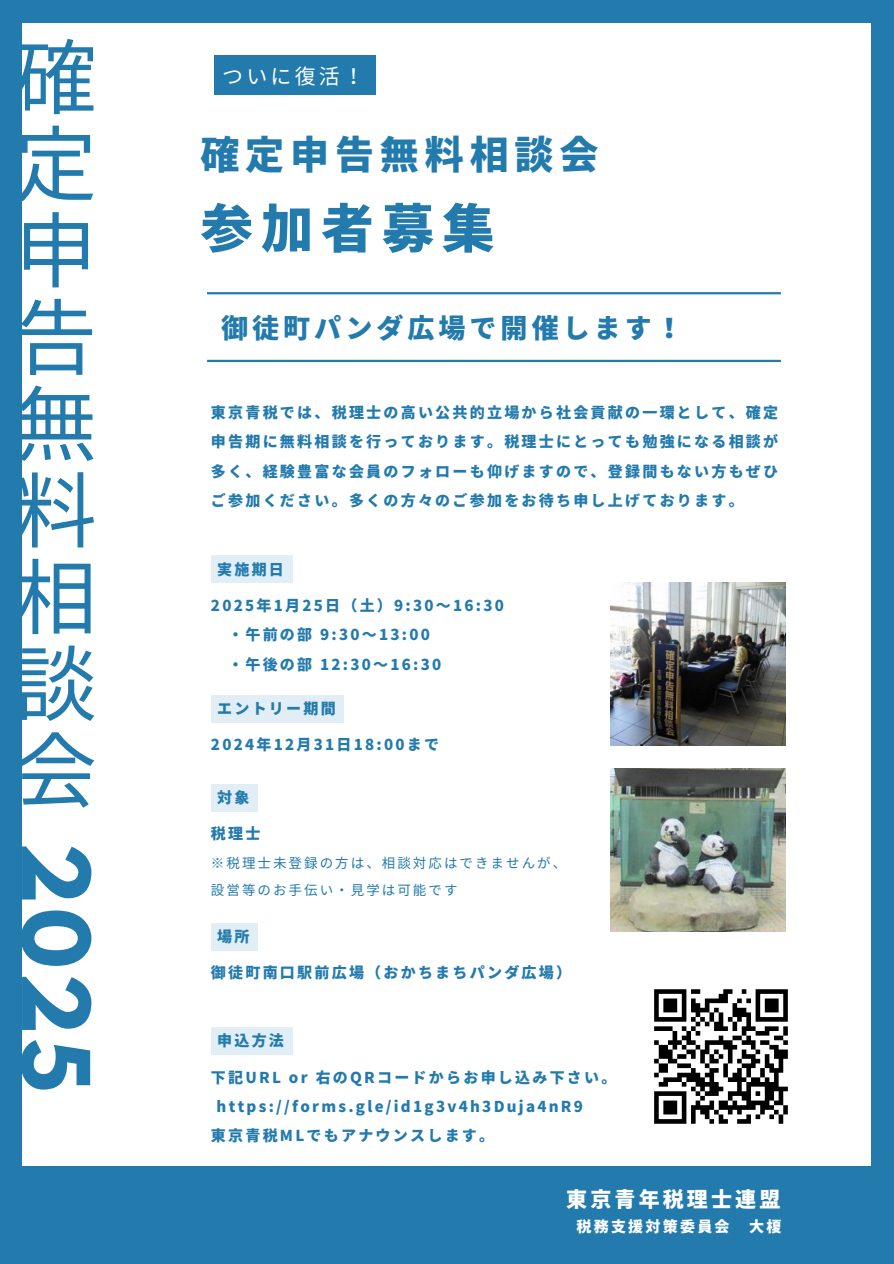
<style>
.page{position:relative;width:894px;height:1264px;background:#fff}
.page>*{position:absolute;margin:0;border:0;box-sizing:border-box;transform-origin:0 0}
.t1{font:82.5px/86.6px "Noto Sans CJ Ksc";color:#227aad;text-align:justify}
.t2{font:700 82.5px "League Spartan";color:#227aad}
.t3{font:900 52.5px "Noto Sans JP";letter-spacing:.15em;color:#227aad}
.t4{font:900 39px "Noto Sans JP";letter-spacing:.15em;color:#227aad}
.t5{font:900 27px "Noto Sans JP";letter-spacing:.15em;color:#227aad}
.t6{font:900 21px "Noto Sans JP";letter-spacing:.15em;color:#fff}
.t7{font:21px "Noto Sans JP";letter-spacing:.15em;color:#fff}
.t8{font:900 15px/29.2px "Noto Sans JP";letter-spacing:.15em;color:#227aad;text-align:justify}
.t9{font:900 15px "Noto Sans JP";letter-spacing:.15em;color:#fff}
.t10{font:13.5px/27px "Noto Sans JP";letter-spacing:.15em;color:#227aad}
</style>
<div class="page">
<div style="left:0;top:0;width:893px;height:1263px;background:#227aad"></div>
<div style="left:23px;top:23px;width:847px;height:1142px;background:#fff"></div>
<hr style="left:207px;top:292px;width:573px;height:2px;background:#227aad">
<hr style="left:207px;top:360px;width:573px;height:2px;background:#227aad">
<img style="left:610px;top:768px;width:175px;height:164px">
<img style="left:610px;top:582px;width:175px;height:163px">
<img style="left:654px;top:989px;width:134px;height:135px">
<div style="left:211px;top:556px;width:81px;height:27px;background:#e1eef5"></div>
<div style="left:214px;top:55px;width:161px;height:40px;background:#227aad"></div>
<div style="left:211px;top:923px;width:47px;height:27px;background:#e1eef5"></div>
<div style="left:211px;top:695px;width:133px;height:27px;background:#e1eef5"></div>
<div style="left:211px;top:783px;width:47px;height:28px;background:#e1eef5"></div>
<div style="left:211px;top:1027px;width:81px;height:28px;background:#e1eef5"></div>
<h6 class="t1" style="left:15px;top:30px;width:84px">確定申告無料相談会</h6>
<h6 class="t2" style="left:96px;top:842px;width:251px;rotate:90deg">2025</h6>
<h6 class="t7" style="left:222px;top:60px;width:143px">ついに復活！</h6>
<h3 class="t4" style="left:200px;top:124px;width:399px">確定申告無料相談会</h3>
<h3 class="t3" style="left:200px;top:187px;width:295px">参加者募集</h3>
<h6 class="t5" style="left:221px;top:306px;width:463px">御徒町パンダ広場で開催します！</h6>
<h6 class="t8" style="left:211px;top:397px;width:568px">東京青税では、税理士の高い公共的立場から社会貢献の一環として、確定申告期に無料相談を行っております。税理士にとっても勉強になる相談が多く、経験豊富な会員のフォローも仰げますので、登録間もない方もぜひご参加ください。多くの方々のご参加をお待ち申し上げております。</h6>
<h2 class="t8" style="left:217px;top:553px;width:64px">実施期日</h2>
<h6 class="t8" style="left:228px;top:590px;width:277px;text-align:left;text-indent:-17px">2025年1月 25日（土）9:30〜16:30・午前の部 9:30〜13:00<br>・午後の部 12:30〜16:30</h6>
<p class="t8" style="left:217px;top:693px;width:120px">エントリー期間</p>
<p class="t8" style="left:211px;top:729px;width:230px">2024年12月 31日 18:00まで</p>
<h6 class="t8" style="left:217px;top:781px;width:34px">対象</h6>
<h6 class="t8" style="left:211px;top:818px;width:50px">税理士</h6>
<p class="t10" style="left:211px;top:849px;width:357px">※税理士未登録の方は、相談対応はできませんが、設営等のお手伝い・見学は可能です</p>
<h6 class="t8" style="left:217px;top:921px;width:34px">場所</h6>
<h6 class="t8" style="left:211px;top:957px;width:361px">御徒町南口駅前広場（おかちまちパンダ広場）</h6>
<h6 class="t8" style="left:217px;top:1025px;width:68px">申込方法</h6>
<p class="t8" style="left:211px;top:1061px;width:407px">下記URL or 右のQRコードからお申し込み下さい。</p>
<p class="t8" style="left:216px;top:1091px;width:367px">https://forms.gle/id1g3v4h3Duja4nR9</p>
<p class="t8" style="left:211px;top:1120px;width:285px">東京青税MLでもアナウンスします。</p>
<h4 class="t6" style="left:566px;top:1182px;width:216px">東京青年税理士連盟</h4>
<h1 class="t9" style="left:576px;top:1214px;width:154px">税務支援対策委員会</h1>
<h1 class="t9" style="left:748px;top:1214px;width:34px">大榎</h1>
</div>
